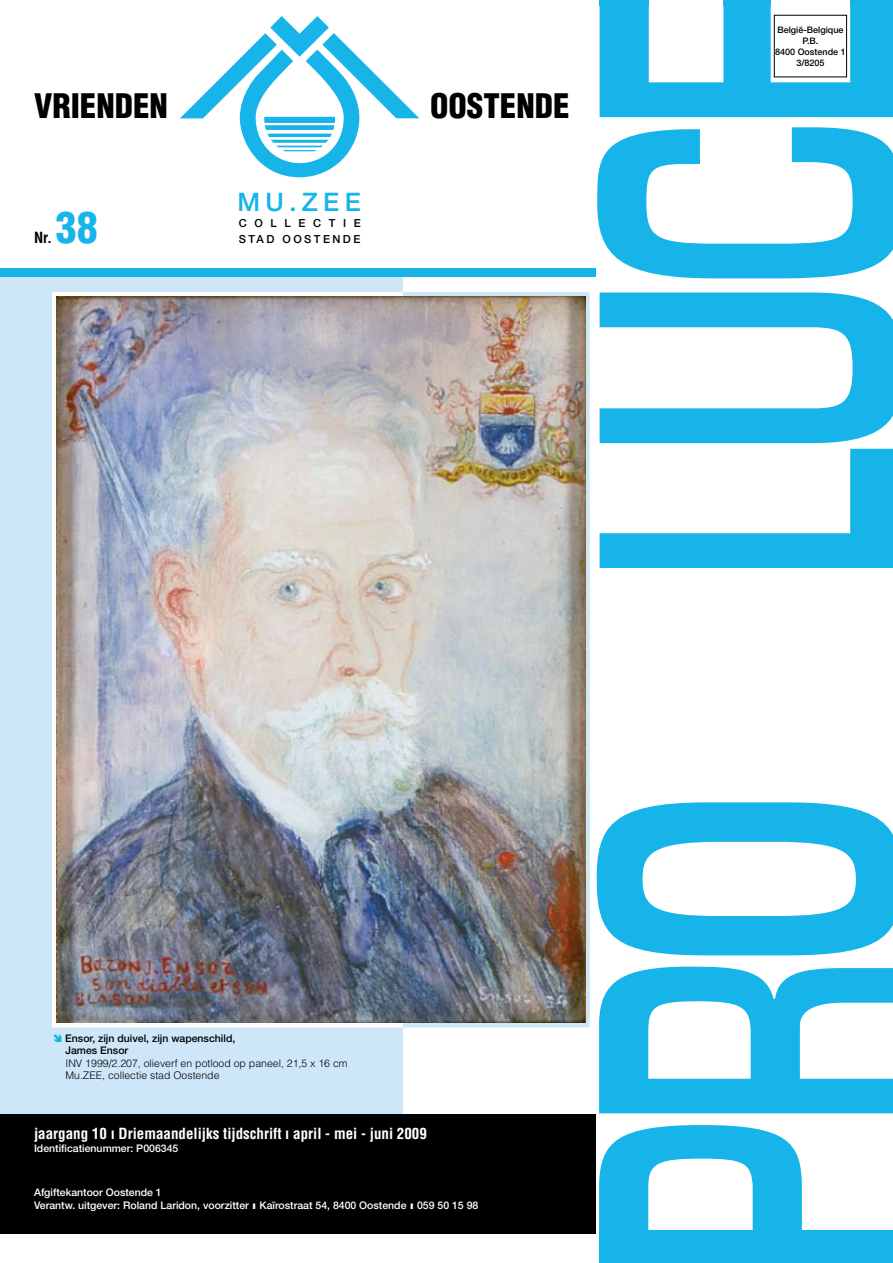
<style>
.page{position:relative;width:893px;height:1263px;background:#fff}
.page>*{position:absolute;margin:0;border:0;box-sizing:border-box;transform-origin:0 0}
.t1{font:900 condensed 42px "Helvetica";color:#17b4e9}
.t2{font:900 condensed 33px "Helvetica";color:#000}
.t3{font:500 25.5px "Helvetica Neue";color:#17b4e9}
.t4{font:700 condensed 15px "Helvetica";color:#fff}
.t5{font:700 condensed 15px "Helvetica";color:#000}
.t6{font:500 11.1px "Helvetica Neue";letter-spacing:.22em;color:#000}
.t7{font:500 11.1px "Helvetica Neue";letter-spacing:.685em;color:#000}
.t8{font:500 10.5px/12.6px "Helvetica Neue";color:#fff}
.t9{font:300 10.5px/12.6px "Helvetica";color:#000}
.t10{font:500 10.5px/12.6px "Helvetica Neue";color:#000}
.t11{font:500 9px/10.8px "Helvetica Neue";color:#000;text-align:center}
.s1{color:#17b4e9}
.s2{font-family:"Helvetica";font-weight:900}
</style>
<div class="page">
<svg style="left:599px;top:1125px;width:294px;height:106px"></svg>
<svg style="left:599px;top:967px;width:294px;height:146px"></svg>
<svg style="left:597px;top:802px;width:296px;height:153px;background:#31bceb"></svg>
<svg style="left:643px;top:842px;width:213px;height:74px"></svg>
<svg style="left:600px;top:449px;width:293px;height:119px"></svg>
<svg style="left:600px;top:293px;width:293px;height:150px"></svg>
<svg style="left:597px;top:127px;width:296px;height:151px"></svg>
<svg style="left:600px;top:5px;width:293px;height:112px"></svg>
<div style="left:0;top:276px;width:403px;height:838px;background:#cee7f8"></div>
<div style="left:0;top:1114px;width:595px;height:119px;background:#000"></div>
<div style="left:0;top:268px;width:595px;height:8px;background:#17b4e9"></div>
<div style="left:774px;top:15px;width:73px;height:62px;border:1px solid #000"></div>
<div style="left:723px;top:0;width:48px;height:5px;background:#17b4e9"></div>
<div style="left:600px;top:0;width:49px;height:5px;background:#17b4e9"></div>
<div style="left:850px;top:0;width:43px;height:5px;background:#17b4e9"></div>
<div style="left:599px;top:1231px;width:294px;height:32px;background:#17b4e9"></div>
<svg style="left:180px;top:16px;width:239px;height:161px"></svg>
<div style="left:52px;top:292px;width:351px;height:735px;border:5px solid #fff"></div>
<img style="left:57px;top:296px;width:528px;height:727px">
<h2 class="t2" style="left:34px;top:93px;width:135px">VRIENDEN</h2>
<h2 class="t2" style="left:430px;top:93px;width:141px">OOSTENDE</h2>
<h1 class="t1" style="left:56px;top:211px;width:43px">38</h1>
<h3 class="t5" style="left:34px;top:232px;width:20px">Nr.</h3>
<h3 class="t3" style="left:237px;top:188px;width:125px">MU.ZEE</h3>
<p class="t6" style="left:239px;top:232px;width:123px">STAD OOSTENDE</p>
<p class="t7" style="left:239px;top:217px;width:123px">COLLECTIE</p>
<p class="t11" style="left:775px;top:26px;width:72px">België-Belgique<br>P.B.<br>8400 Oostende 1<br>3/8205</p>
<p class="t10" style="left:65px;top:1032px;width:171px;text-indent:-13px"><span class="s1">➔</span> Ensor, zijn duivel, zijn wapenschild,<br>James Ensor</p>
<p class="t9" style="left:65px;top:1058px;width:284px">INV 1999/2.207, olieverf en potlood op paneel, 21,5 x 16 cm<br>Mu.ZEE, collectie stad Oostende</p>
<h3 class="t4" style="left:34px;top:1127px;width:394px">jaargang 10 ı Driemaandelijks tijdschrift ı april - mei - juni 2009</h3>
<p class="t8" style="left:34px;top:1142px;width:146px">Identificatienummer: P006345</p>
<p class="t8" style="left:34px;top:1187px;width:446px">Afgiftekantoor Oostende 1<br>Verantw. uitgever: Roland Laridon, voorzitter <span class="s2">ı</span> Kaïrostraat 54, 8400 Oostende <span class="s2">ı</span> 059 50 15 98</p>
</div>
